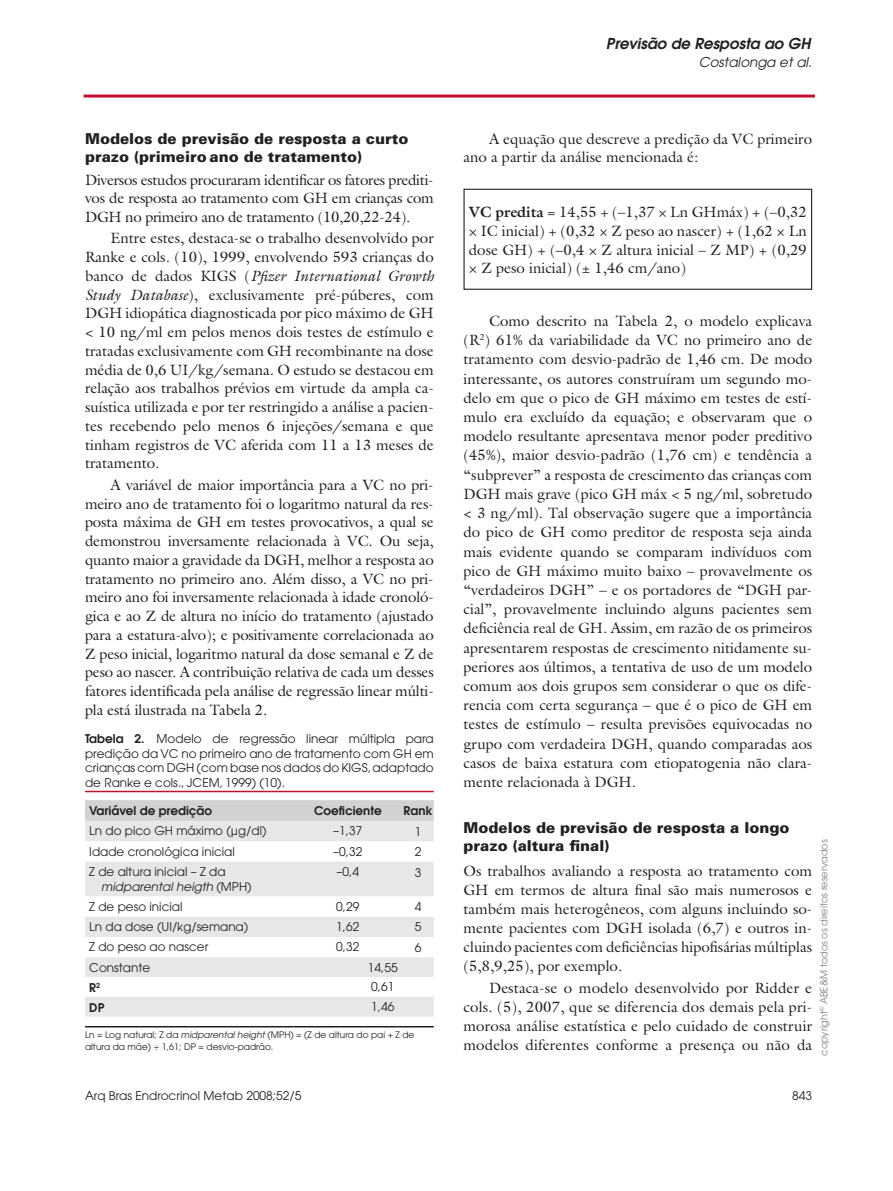
<style>
.page{position:relative;width:893px;height:1191px;background:#fff}
.page>*{position:absolute;margin:0;border:0;box-sizing:border-box;transform-origin:0 0}
.t1{font:15px/18.8px "Galliard";color:#231f20;text-align:justify}
.t2{font:900 15px/18.8px "Univers";color:#231f20}
.t3{font:italic 600 15px "Avant Garde";color:#231f20}
.t4{font:italic 13.5px "Avant Garde";color:#231f20}
.t5{font:12px/14.4px "Avant Garde";color:#231f20;text-align:justify}
.t6{font:600 12px "Avant Garde";color:#231f20}
.t7{font:9.9px "Avant Garde";letter-spacing:-.01em;color:#808285}
.t8{font:9px/11.2px "Avant Garde";color:#231f20}
.s1{font-style:italic}
.s2{font-weight:600}
.s3{font-weight:700}
</style>
<div class="page">
<hr style="left:84px;top:95px;width:731px;height:3px;background:#c3102f">
<hr style="left:85px;top:790px;width:349px;height:2px;background:#c3102f">
<div style="left:85px;top:800px;width:349px;height:21px;background:#d1d2d4"></div>
<svg style="left:85px;top:821px;width:349px;height:195px;fill:#e6e7e9"></svg>
<hr style="left:85px;top:1026px;width:208px;height:1px;background:#231f20">
<hr style="left:293px;top:1026px;width:105px;height:1px;background:#231f20">
<hr style="left:398px;top:1026px;width:36px;height:1px;background:#231f20">
<div style="left:463px;top:189px;width:349px;height:101px;border:1px solid #231f20"></div>
<p class="t2" style="left:85px;top:128px;width:325px">Modelos de previsão de resposta a curto prazo (primeiro ano de tratamento)</p>
<p class="t1" style="left:85px;top:170px;width:350px">Diversos estudos procuraram identificar os fatores prediti&shy;vos de resposta ao tratamento com GH em crianças com DGH no primeiro ano de tratamento (10,20,22-24).</p>
<p class="t1" style="left:85px;top:229px;width:350px;text-indent:26px">Entre estes, destaca-se o trabalho desenvolvido por Ranke e cols. (10), 1999, envolvendo 593 crianças do banco de dados KIGS (<span class="s1">Pfizer International Growth Study Database</span>), exclusivamente pré-púberes, com DGH idiopática diagnosticada por pico máximo de GH &lt; 10 ng/ml em pelos menos dois testes de estímulo e tratadas exclusivamente com GH recombinante na dose média de 0,6 UI/kg/semana. O estudo se destacou em relação aos trabalhos prévios em virtude da ampla ca&shy;suística utilizada e por ter restringido a análise a pacien&shy;tes recebendo pelo menos 6 injeções/semana e que tinham registros de VC aferida com 11 a 13 meses de tratamento.</p>
<p class="t1" style="left:85px;top:475px;width:350px;text-indent:26px">A variável de maior importância para a VC no pri&shy;meiro ano de tratamento foi o logaritmo natural da res&shy;posta máxima de GH em testes provocativos, a qual se demonstrou inversamente relacionada à VC. Ou seja, quanto maior a gravidade da DGH, melhor a resposta ao tratamento no primeiro ano. Além disso, a VC no pri&shy;meiro ano foi inversamente relacionada à idade cronoló&shy;gica e ao Z de altura no início do tratamento (ajustado para a estatura-alvo); e positivamente correlacionada ao Z peso inicial, logaritmo natural da dose semanal e Z de peso ao nascer. A contribuição relativa de cada um desses fatores identificada pela análise de regressão linear múlti&shy;pla está ilustrada na Tabela 2.</p>
<p class="t5" style="left:85px;top:731px;width:350px"><span class="s2">Tabela 2.</span> Modelo de regressão linear múltipla para predição da VC no primeiro ano de tratamento com GH em crianças com DGH (com base nos dados do KIGS, adaptado de Ranke e cols., JCEM, 1999) (10).</p>
<p class="t6" style="left:89px;top:802px;width:124px">Variável de predição</p>
<p class="t6" style="left:314px;top:802px;width:69px">Coeficiente</p>
<p class="t6" style="left:404px;top:803px;width:31px">Rank</p>
<p class="t5" style="left:89px;top:823px;width:179px">Ln do pico GH máximo (µg/dl)</p>
<p class="t5" style="left:333px;top:823px;width:31px">–1,37</p>
<p class="t5" style="left:415px;top:824px;width:8px">1</p>
<p class="t5" style="left:89px;top:844px;width:147px">Idade cronológica inicial</p>
<p class="t5" style="left:333px;top:844px;width:31px">–0,32</p>
<p class="t5" style="left:415px;top:844px;width:8px">2</p>
<p class="t5" style="left:101px;top:864px;width:152px;line-height:15px;text-indent:-12px">Z de altura inicial – Z da <span class="s1">midparental heigth</span> (MPH)</p>
<p class="t5" style="left:337px;top:864px;width:24px">–0,4</p>
<p class="t5" style="left:415px;top:865px;width:8px">3</p>
<p class="t5" style="left:89px;top:899px;width:95px">Z de peso inicial</p>
<p class="t5" style="left:336px;top:899px;width:25px">0,29</p>
<p class="t5" style="left:415px;top:899px;width:8px">4</p>
<p class="t5" style="left:89px;top:919px;width:160px">Ln da dose (UI/kg/semana)</p>
<p class="t5" style="left:336px;top:919px;width:25px">1,62</p>
<p class="t5" style="left:415px;top:920px;width:8px">5</p>
<p class="t5" style="left:89px;top:939px;width:121px">Z do peso ao nascer</p>
<p class="t5" style="left:336px;top:939px;width:25px">0,32</p>
<p class="t5" style="left:415px;top:940px;width:8px">6</p>
<p class="t5" style="left:89px;top:960px;width:63px">Constante</p>
<p class="t5" style="left:368px;top:960px;width:31px">14,55</p>
<p class="t6" style="left:89px;top:979px;width:12px">R<sup>2</sup></p>
<p class="t5" style="left:371px;top:979px;width:25px">0,61</p>
<p class="t6" style="left:89px;top:999px;width:17px">DP</p>
<p class="t5" style="left:371px;top:999px;width:25px">1,46</p>
<p class="t8" style="left:85px;top:1029px;width:331px">Ln = Log natural; Z da <span class="s1">midparental height</span> (MPH) = (Z de altura do pai + Z de altura da mãe) ÷ 1,61; DP = desvio-padrão.</p>
<p class="t3" style="left:606px;top:34px;width:206px">Previsão de Resposta ao GH</p>
<p class="t4" style="left:699px;top:54px;width:115px">Costalonga et al.</p>
<p class="t1" style="left:463px;top:129px;width:350px;text-indent:26px">A equação que descreve a predição da VC primeiro ano a partir da análise mencionada é:</p>
<p class="t1" style="left:469px;top:202px;width:339px"><span class="s3">VC predita</span> = 14,55 + (–1,37 × Ln GHmáx) + (–0,32 × IC inicial) + (0,32 × Z peso ao nascer) + (1,62 × Ln dose GH) + (–0,4 × Z altura inicial – Z MP) + (0,29 × Z peso inicial) (± 1,46 cm/ano)</p>
<p class="t1" style="left:463px;top:311px;width:350px;line-height:19.2px;text-indent:26px">Como descrito na Tabela 2, o modelo explicava (R<sup>2</sup>) 61% da variabilidade da VC no primeiro ano de tratamento com desvio-padrão de 1,46 cm. De modo interessante, os autores construíram um segundo mo&shy;delo em que o pico de GH máximo em testes de estí&shy;mulo era excluído da equação; e observaram que o modelo resultante apresentava menor poder preditivo (45%), maior desvio-padrão (1,76 cm) e tendência a “subprever” a resposta de crescimento das crianças com DGH mais grave (pico GH máx &lt; 5 ng/ml, sobretudo &lt; 3 ng/ml). Tal observação sugere que a importância do pico de GH como preditor de resposta seja ainda mais evidente quando se comparam indivíduos com pico de GH máximo muito baixo – provavelmente os “verdadeiros DGH” – e os portadores de “DGH par&shy;cial”, provavelmente incluindo alguns pacientes sem deficiência real de GH. Assim, em razão de os primeiros apresentarem respostas de crescimento nitidamente su&shy;periores aos últimos, a tentativa de uso de um modelo comum aos dois grupos sem considerar o que os dife&shy;rencia com certa segurança – que é o pico de GH em testes de estímulo – resulta previsões equivocadas no grupo com verdadeira DGH, quando comparadas aos casos de baixa estatura com etiopatogenia não clara&shy;mente relacionada à DGH.</p>
<p class="t2" style="left:463px;top:817px;width:327px">Modelos de previsão de resposta a longo prazo (altura final)</p>
<p class="t1" style="left:463px;top:861px;width:350px">Os trabalhos avaliando a resposta ao tratamento com GH em termos de altura final são mais numerosos e também mais heterogêneos, com alguns incluindo so&shy;mente pacientes com DGH isolada (6,7) e outros in&shy;cluindo pacientes com deficiências hipofisárias múltiplas (5,8,9,25), por exemplo.</p>
<p class="t1" style="left:463px;top:978px;width:350px;text-indent:26px">Destaca-se o modelo desenvolvido por Ridder e cols. (5), 2007, que se diferencia dos demais pela pri&shy;morosa análise estatística e pelo cuidado de construir modelos diferentes conforme a presença ou não da</p>
<p class="t7" style="left:818px;top:1055px;width:217px;rotate:-90deg">copyright<sup>©</sup> ABE&amp;M todos os direitos reservados</p>
<p class="t5" style="left:85px;top:1088px;width:218px">Arq Bras Endrocrinol Metab 2008;52/5</p>
<p class="t5" style="left:792px;top:1088px;width:21px">843</p>
</div>
